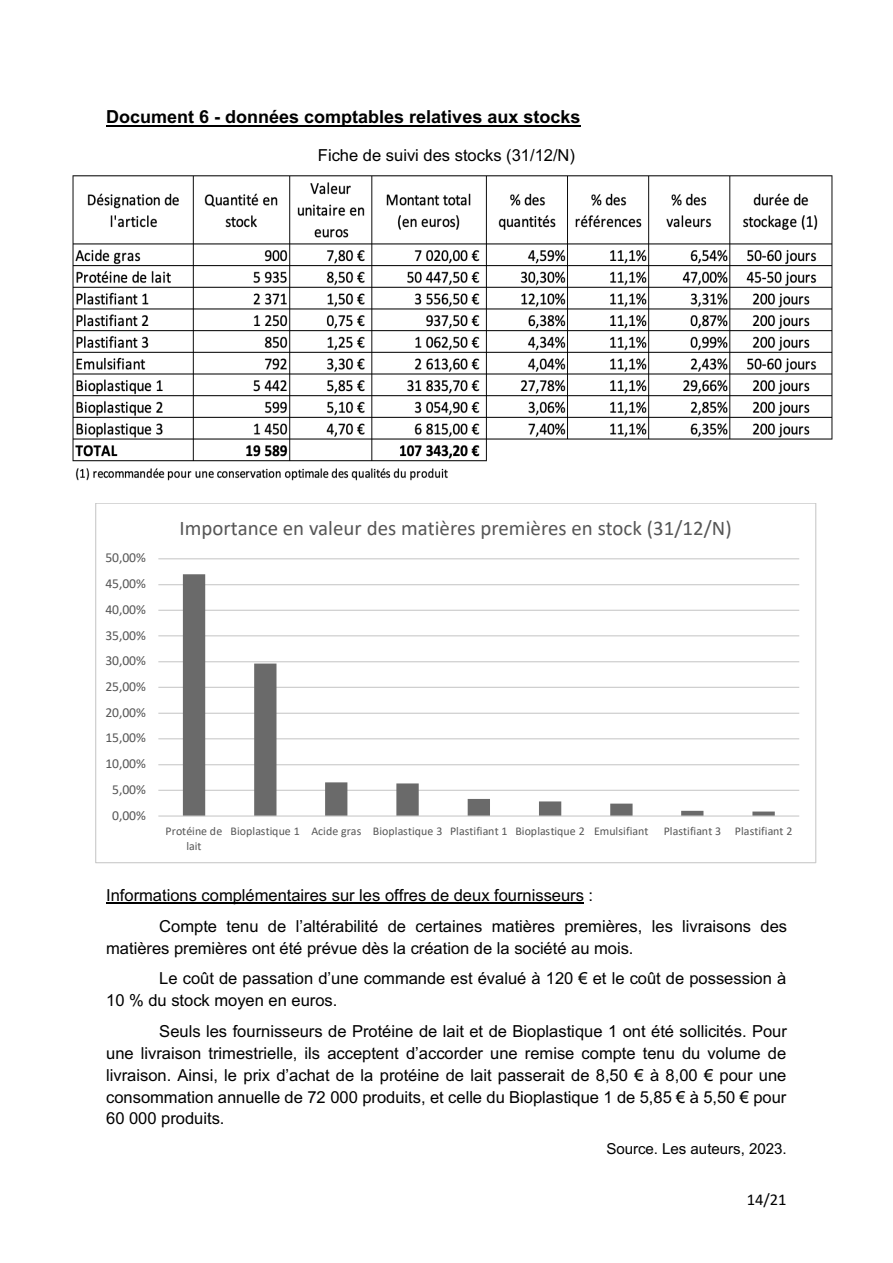
<style>
.page{position:relative;width:893px;height:1263px;background:#fff}
.page>*{position:absolute;margin:0;border:0;box-sizing:border-box;transform-origin:0 0}
.t1{font:20.85px "Calibri";color:#565656}
.t2{font:700 18px "Arial";color:#000}
.t3{font:16.5px/21.9px "Arial";color:#000}
.t4{font:16.5px "Calibri";color:#000}
.t5{font:15.15px "Arial";letter-spacing:-.005em;color:#000}
.t6{font:13.65px "Calibri";letter-spacing:-.005em;color:#565656}
.t7{font:11.85px/14.4px "Calibri";letter-spacing:.005em;color:#565656;text-align:center}
</style>
<div class="page">
<hr style="left:106px;top:125px;width:474px;height:2px;background:#000">
<hr style="left:106px;top:903px;width:478px;height:1px;background:#000">
<img style="left:72px;top:175px;width:761px;height:306px">
<hr style="left:158px;top:790px;width:641px;height:1px;background:#cacaca">
<hr style="left:158px;top:764px;width:641px;height:1px;background:#cacaca">
<hr style="left:158px;top:738px;width:641px;height:1px;background:#cacaca">
<hr style="left:158px;top:713px;width:641px;height:1px;background:#cacaca">
<hr style="left:158px;top:687px;width:641px;height:1px;background:#cacaca">
<hr style="left:158px;top:661px;width:641px;height:1px;background:#cacaca">
<hr style="left:158px;top:635px;width:641px;height:1px;background:#cacaca">
<hr style="left:158px;top:610px;width:641px;height:1px;background:#cacaca">
<hr style="left:158px;top:584px;width:641px;height:1px;background:#cacaca">
<hr style="left:158px;top:558px;width:641px;height:1px;background:#cacaca">
<svg style="left:183px;top:574px;width:592px;height:241px"></svg>
<hr style="left:158px;top:815px;width:641px;height:2px;background:#cacaca">
<p class="t2" style="left:106px;top:104px;width:476px">Document 6 - données comptables relatives aux stocks</p>
<p class="t3" style="left:318px;top:144px;width:259px">Fiche de suivi des stocks (31/12/N)</p>
<p class="t6" style="left:105px;top:548px;width:42px">50,00%</p>
<p class="t6" style="left:105px;top:574px;width:42px">45,00%</p>
<p class="t6" style="left:105px;top:600px;width:42px">40,00%</p>
<p class="t6" style="left:105px;top:626px;width:42px">35,00%</p>
<p class="t6" style="left:105px;top:651px;width:42px">30,00%</p>
<p class="t6" style="left:105px;top:677px;width:42px">25,00%</p>
<p class="t6" style="left:105px;top:703px;width:42px">20,00%</p>
<p class="t6" style="left:105px;top:728px;width:42px">15,00%</p>
<p class="t6" style="left:105px;top:754px;width:42px">10,00%</p>
<p class="t6" style="left:112px;top:780px;width:35px">5,00%</p>
<p class="t6" style="left:112px;top:806px;width:35px">0,00%</p>
<p class="t1" style="left:179px;top:513px;width:554px">Importance en valeur des matières premières en stock (31/12/N)</p>
<p class="t7" style="left:166px;top:824px;width:58px">Protéine de lait</p>
<p class="t7" style="left:231px;top:824px;width:419px">Bioplastique 1 Acide gras Bioplastique 3 Plastifiant 1 Bioplastique 2 Emulsifiant</p>
<p class="t7" style="left:664px;top:824px;width:130px">Plastifiant 3 Plastifiant 2</p>
<p class="t3" style="left:159px;top:879px;width:629px;line-height:30.9px;text-indent:-53px">Informations complémentaires sur les offres de deux fournisseurs :<br>Compte tenu de l’altérabilité de certaines matières premières, les livraisons des</p>
<p class="t3" style="left:159px;top:932px;width:628px;line-height:30.6px;text-indent:-53px">matières premières ont été prévue dès la création de la société au mois.<br>Le coût de passation d’une commande est évalué à 120 € et le coût de possession à</p>
<p class="t3" style="left:159px;top:985px;width:629px;line-height:30.9px;text-indent:-53px">10 % du stock moyen en euros.<br>Seuls les fournisseurs de Protéine de lait et de Bioplastique 1 ont été sollicités. Pour</p>
<p class="t3" style="left:106px;top:1042px;width:682px;text-align:justify">une livraison trimestrielle, ils acceptent d’accorder une remise compte tenu du volume de livraison. Ainsi, le prix d’achat de la protéine de lait passerait de 8,50 € à 8,00 € pour une consommation annuelle de 72 000 produits, et celle du Bioplastique 1 de 5,85 € à 5,50 € pour 60 000 produits.</p>
<p class="t5" style="left:606px;top:1138px;width:182px">Source. Les auteurs, 2023.</p>
<p class="t4" style="left:747px;top:1188px;width:41px">14/21</p>
</div>
